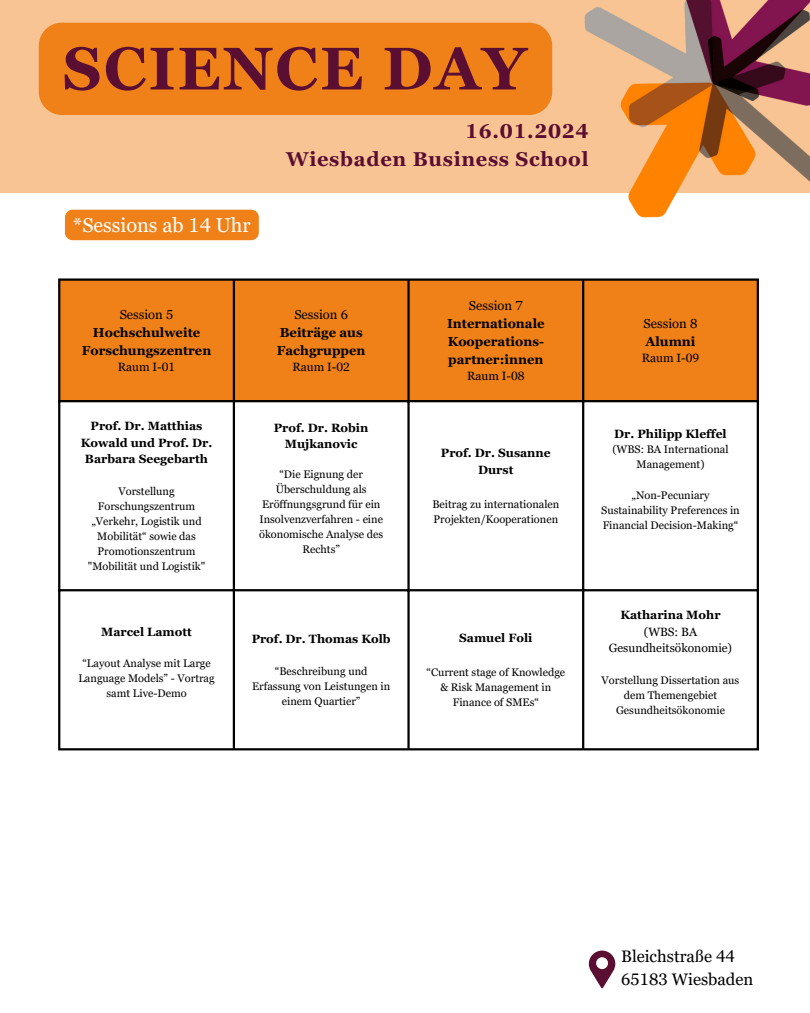
<style>
.page{position:relative;width:810px;height:1013px;background:#fff}
.page>*{position:absolute;margin:0;border:0;box-sizing:border-box;transform-origin:0 0}
.t1{font:700 60px "Georgia Pro";letter-spacing:.035em;color:#5a0f32}
.t2{font:700 20px "Georgia Pro";letter-spacing:.035em;color:#5a0f32}
.t3{font:20px "Georgia Pro";color:#fff}
.t4{font:16.6px "Georgia Pro";color:#000}
.t5{font:700 13px/18px "Georgia Pro";color:#000}
.t6{font:13px "Georgia Pro";color:#000}
.t7{font:700 12px/16.5px "Georgia Pro";color:#000;text-align:center}
.t8{font:12px/16.5px "Georgia Pro";color:#000;text-align:center}
.t9{font:11px/15px "Georgia Pro";color:#000;text-align:center}
</style>
<div class="page">
<div style="left:0;top:0;width:810px;height:193px;background:#f8c493"></div>
<img style="left:584px;top:0;width:226px;height:218px">
<div style="left:65px;top:210px;width:194px;height:30px;background:#f08118;border-radius:8px"></div>
<svg style="left:589px;top:950px;width:26px;height:38px"></svg>
<div style="left:60px;top:281px;width:697px;height:119px;background:#f08118"></div>
<hr style="left:58px;top:281px;width:2px;height:467px;background:#000">
<hr style="left:233px;top:281px;width:2px;height:467px;background:#000">
<hr style="left:407px;top:281px;width:3px;height:467px;background:#000">
<hr style="left:582px;top:281px;width:2px;height:467px;background:#000">
<hr style="left:757px;top:281px;width:2px;height:467px;background:#000">
<hr style="left:58px;top:278px;width:701px;height:3px;background:#000">
<hr style="left:58px;top:400px;width:701px;height:2px;background:#000">
<hr style="left:58px;top:589px;width:701px;height:2px;background:#000">
<hr style="left:58px;top:748px;width:701px;height:2px;background:#000">
<div style="left:39px;top:23px;width:513px;height:92px;background:#f08118;border-radius:23px"></div>
<p class="t1" style="left:63px;top:34px;width:465px">SCIENCE DAY</p>
<p class="t2" style="left:465px;top:120px;width:125px">16.01.2024</p>
<p class="t2" style="left:286px;top:147px;width:304px">Wiesbaden Business School</p>
<p class="t3" style="left:73px;top:213px;width:179px">*Sessions ab 14 Uhr</p>
<p class="t6" style="left:120px;top:307px;width:55px">Session 5</p>
<p class="t5" style="left:82px;top:323px;width:131px;text-align:center">Hochschulweite<br>Forschungszentren</p>
<p class="t8" style="left:118px;top:359px;width:59px">Raum I-01</p>
<p class="t7" style="left:81px;top:417px;width:133px">Prof. Dr. Matthias<br>Kowald und Prof. Dr.<br>Barbara Seegebarth</p>
<p class="t9" style="left:88px;top:483px;width:119px">Vorstellung<br>Forschungszentrum „Verkehr, Logistik und<br>Mobilität“ sowie das<br>Promotionszentrum "Mobilität und Logistik"</p>
<p class="t7" style="left:101px;top:623px;width:92px">Marcel Lamott</p>
<p class="t9" style="left:78px;top:655px;width:138px">“Layout Analyse mit Large<br>Language Models” - Vortrag samt Live-Demo</p>
<p class="t6" style="left:294px;top:307px;width:55px">Session 6</p>
<p class="t5" style="left:277px;top:323px;width:90px">Beiträge aus<br>Fachgruppen</p>
<p class="t8" style="left:292px;top:359px;width:59px">Raum I-02</p>
<p class="t7" style="left:274px;top:419px;width:96px">Prof. Dr. Robin<br>Mujkanovic</p>
<p class="t9" style="left:259px;top:466px;width:126px">“Die Eignung der<br>Überschuldung als<br>Eröffnungsgrund für ein<br>Insolvenzverfahren - eine ökonomische Analyse des<br>Rechts”</p>
<p class="t7" style="left:252px;top:630px;width:141px">Prof. Dr. Thomas Kolb</p>
<p class="t9" style="left:252px;top:663px;width:140px">“Beschreibung und<br>Erfassung von Leistungen in einem Quartier”</p>
<p class="t6" style="left:469px;top:298px;width:55px">Session 7</p>
<p class="t5" style="left:447px;top:314px;width:99px">Internationale<br>Kooperations-</p>
<p class="t5" style="left:448px;top:350px;width:97px">partner:innen</p>
<p class="t8" style="left:467px;top:368px;width:59px">Raum I-08</p>
<p class="t7" style="left:441px;top:445px;width:111px">Prof. Dr. Susanne<br>Durst</p>
<p class="t9" style="left:432px;top:497px;width:128px;text-align:left">Beitrag zu internationalen<br>Projekten/Kooperationen</p>
<p class="t7" style="left:459px;top:629px;width:75px">Samuel Foli</p>
<p class="t9" style="left:426px;top:664px;width:140px">“Current stage of Knowledge &amp; Risk Management in<br>Finance of SMEs“</p>
<p class="t6" style="left:644px;top:316px;width:55px">Session 8</p>
<p class="t5" style="left:646px;top:332px;width:51px">Alumni</p>
<p class="t8" style="left:642px;top:350px;width:59px">Raum I-09</p>
<p class="t7" style="left:614px;top:425px;width:114px">Dr. Philipp Kleffel</p>
<p class="t9" style="left:612px;top:441px;width:118px">(WBS: BA International<br>Management)</p>
<p class="t9" style="left:601px;top:488px;width:140px">„Non-Pecuniary<br>Sustainability Preferences in<br>Financial Decision-Making“</p>
<p class="t7" style="left:620px;top:606px;width:102px">Katharina Mohr</p>
<p class="t8" style="left:609px;top:623px;width:125px">(WBS: BA<br>Gesundheitsökonomie)</p>
<p class="t9" style="left:602px;top:672px;width:139px">Vorstellung Dissertation aus dem Themengebiet<br>Gesundheitsökonomie</p>
<p class="t4" style="left:621px;top:946px;width:115px">Bleichstraße 44</p>
<p class="t4" style="left:621px;top:970px;width:134px">65183 Wiesbaden</p>
</div>
